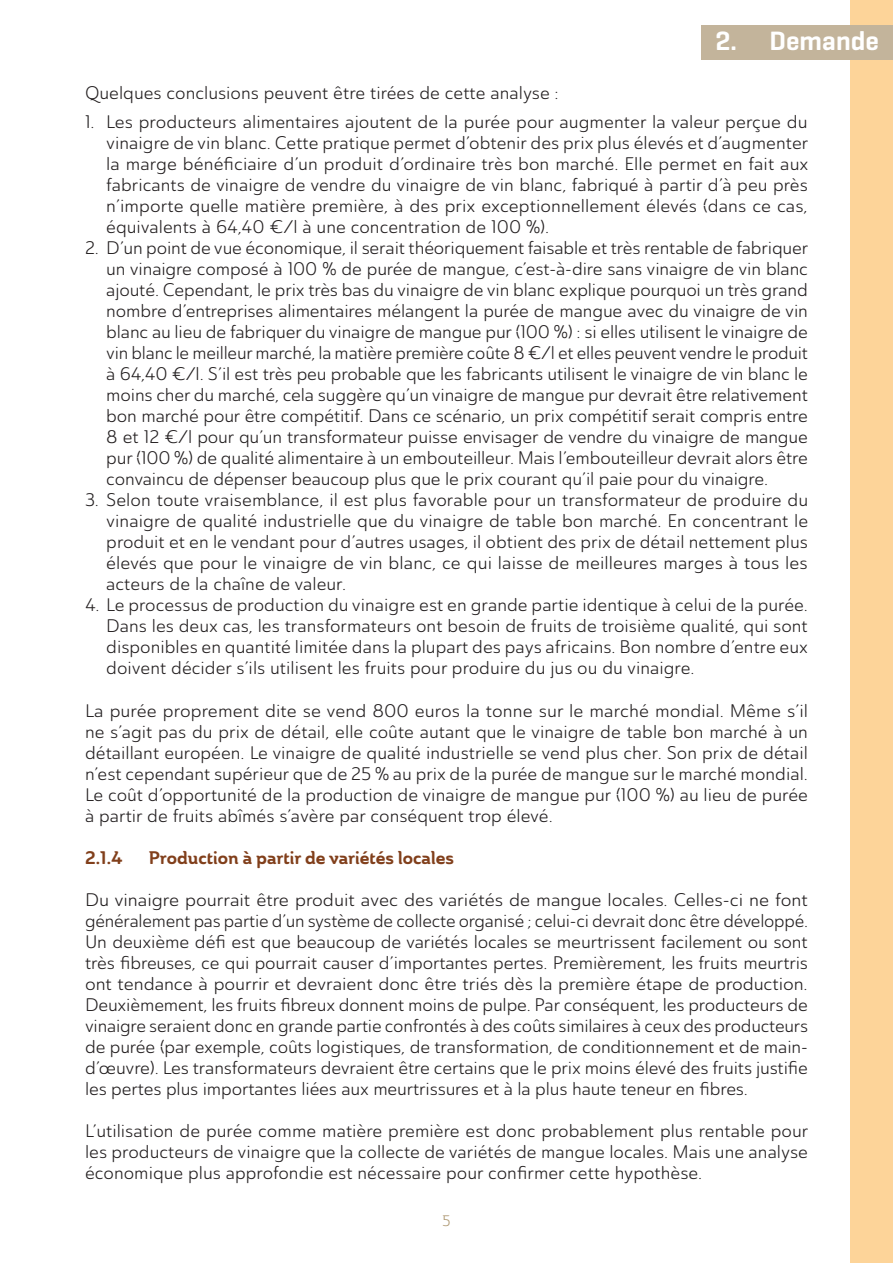
<style>
.page{position:relative;width:893px;height:1263px;background:#fff}
.page>*{position:absolute;margin:0;border:0;box-sizing:border-box;transform-origin:0 0}
.Titre_2{font:600 27px "Geogrotesque";color:#fff}
.liste_à_puces_1{font:18px/21px "Ainslie Sans Nor Boo";color:#231f20;text-align:justify}
.Body{font:18px/21px "Ainslie Sans Nor Boo";color:#231f20;text-align:justify}
.Sous-titre_brun{font:18px "Ainslie Nor Bol";color:#813f1b}
.t1{font:15px "Ainslie Nor Boo";color:#ae9872}
</style>
<div class="page">
<div style="left:850px;top:0;width:43px;height:1263px;background:#fdd499"></div>
<div style="left:702px;top:26px;width:191px;height:34px;background:#c3b49b"></div>
<p class="Titre_2" style="left:715px;top:24px;width:165px">2. Demande</p>
<p class="Body" style="left:85px;top:82px;width:475px">Quelques conclusions peuvent être tirées de cette analyse :</p>
<h2 class="liste_à_puces_1" style="left:106px;top:111px;width:704px;text-indent:-21px">1. Les producteurs alimentaires ajoutent de la purée pour augmenter la valeur perçue du vinaigre de vin blanc. Cette pratique permet d’obtenir des prix plus élevés et d’augmenter la marge bénéficiaire d’un produit d’ordinaire très bon marché. Elle permet en fait aux fabricants de vinaigre de vendre du vinaigre de vin blanc, fabriqué à partir d’à peu près n’importe quelle matière première, à des prix exceptionnellement élevés (dans ce cas, équivalents à 64,40 €/l à une concentration de 100 %).</h2>
<h2 class="liste_à_puces_1" style="left:106px;top:237px;width:703px;text-indent:-21px">2. D’un point de vue économique, il serait théoriquement faisable et très rentable de fabriquer un vinaigre composé à 100 % de purée de mangue, c’est-à-dire sans vinaigre de vin blanc ajouté. Cependant, le prix très bas du vinaigre de vin blanc explique pourquoi un très grand nombre d’entreprises alimentaires mélangent la purée de mangue avec du vinaigre de vin blanc au lieu de fabriquer du vinaigre de mangue pur (100 %) : si elles utilisent le vinaigre de vin blanc le meilleur marché, la matière première coûte 8 €/l et elles peuvent vendre le produit à 64,40 €/l. S’il est très peu probable que les fabricants utilisent le vinaigre de vin blanc le moins cher du marché, cela suggère qu’un vinaigre de mangue pur devrait être relativement bon marché pour être compétitif. Dans ce scénario, un prix compétitif serait compris entre 8 et 12 €/l pour qu’un transformateur puisse envisager de vendre du vinaigre de mangue pur (100 %) de qualité alimentaire à un embouteilleur. Mais l’embouteilleur devrait alors être convaincu de dépenser beaucoup plus que le prix courant qu’il paie pour du vinaigre.</h2>
<h2 class="liste_à_puces_1" style="left:106px;top:489px;width:703px;text-indent:-21px">3. Selon toute vraisemblance, il est plus favorable pour un transformateur de produire du vinaigre de qualité industrielle que du vinaigre de table bon marché. En concentrant le produit et en le vendant pour d’autres usages, il obtient des prix de détail nettement plus élevés que pour le vinaigre de vin blanc, ce qui laisse de meilleures marges à tous les acteurs de la chaîne de valeur.</h2>
<h2 class="liste_à_puces_1" style="left:106px;top:594px;width:703px;text-indent:-21px">4. Le processus de production du vinaigre est en grande partie identique à celui de la purée.<br>Dans les deux cas, les transformateurs ont besoin de fruits de troisième qualité, qui sont disponibles en quantité limitée dans la plupart des pays africains. Bon nombre d’entre eux doivent décider s’ils utilisent les fruits pour produire du jus ou du vinaigre.</h2>
<p class="Body" style="left:85px;top:700px;width:725px">La purée proprement dite se vend 800 euros la tonne sur le marché mondial. Même s’il ne s’agit pas du prix de détail, elle coûte autant que le vinaigre de table bon marché à un détaillant européen. Le vinaigre de qualité industrielle se vend plus cher. Son prix de détail n’est cependant supérieur que de 25 % au prix de la purée de mangue sur le marché mondial.<br>Le coût d’opportunité de la production de vinaigre de mangue pur (100 %) au lieu de purée à partir de fruits abîmés s’avère par conséquent trop élevé.</p>
<p class="Sous-titre_brun" style="left:85px;top:845px;width:39px">2.1.4</p>
<p class="Sous-titre_brun" style="left:149px;top:845px;width:307px">Production à partir de variétés locales</p>
<p class="Body" style="left:85px;top:889px;width:725px">Du vinaigre pourrait être produit avec des variétés de mangue locales. Celles-ci ne font généralement pas partie d’un système de collecte organisé ; celui-ci devrait donc être développé.<br>Un deuxième défi est que beaucoup de variétés locales se meurtrissent facilement ou sont très fibreuses, ce qui pourrait causer d’importantes pertes. Premièrement, les fruits meurtris ont tendance à pourrir et devraient donc être triés dès la première étape de production.<br>Deuxièmement, les fruits fibreux donnent moins de pulpe. Par conséquent, les producteurs de vinaigre seraient donc en grande partie confrontés à des coûts similaires à ceux des producteurs de purée (par exemple, coûts logistiques, de transformation, de conditionnement et de main&shy;d’œuvre). Les transformateurs devraient être certains que le prix moins élevé des fruits justifie les pertes plus importantes liées aux meurtrissures et à la plus haute teneur en fibres.</p>
<p class="Body" style="left:85px;top:1120px;width:725px">L’utilisation de purée comme matière première est donc probablement plus rentable pour les producteurs de vinaigre que la collecte de variétés de mangue locales. Mais une analyse économique plus approfondie est nécessaire pour confirmer cette hypothèse.</p>
<p class="t1" style="left:442px;top:1211px;width:10px">5</p>
</div>
